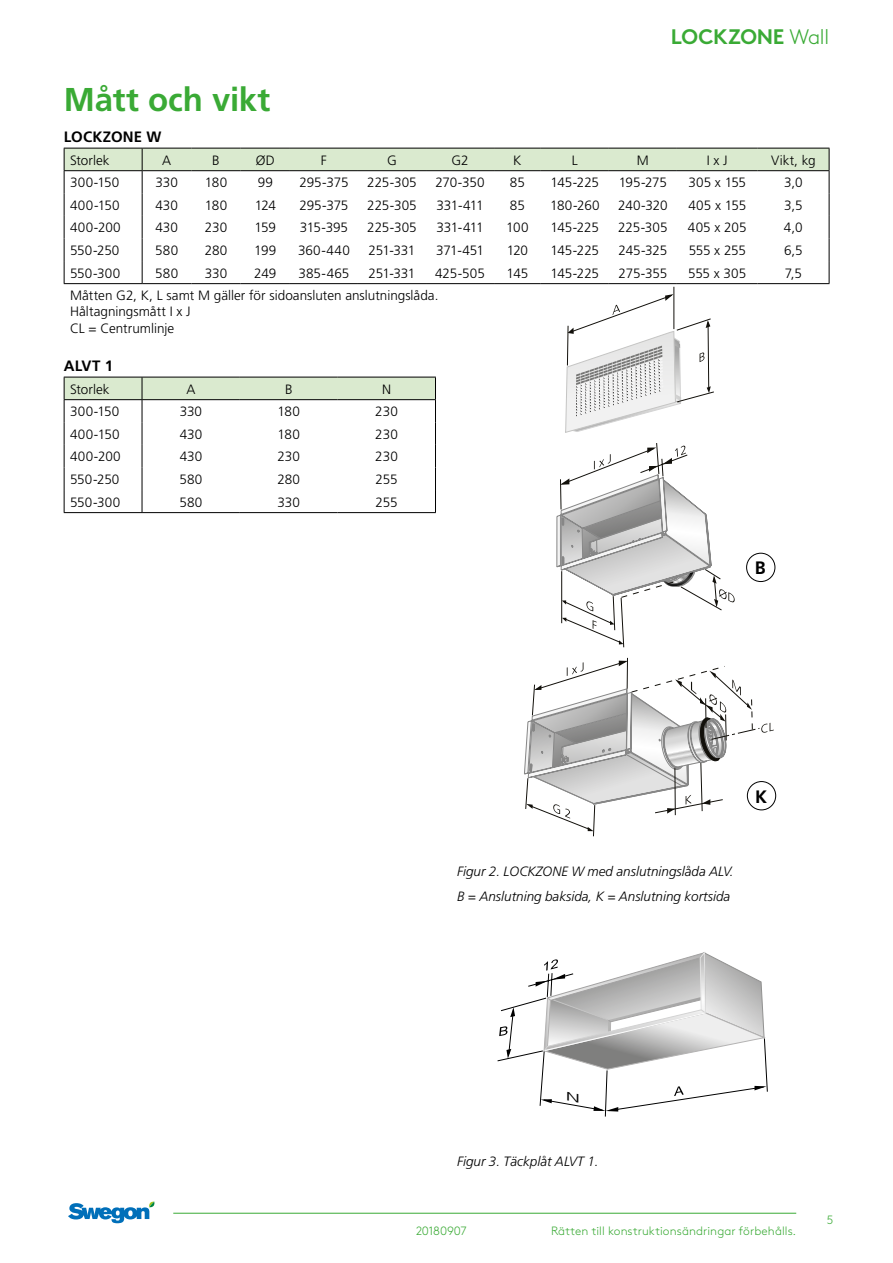
<style>
.page{position:relative;width:893px;height:1263px;background:#fff}
.page>*{position:absolute;margin:0;border:0;box-sizing:border-box;transform-origin:0 0}
.t1{font:700 33px "Frutiger";letter-spacing:-.005em;color:#3aaa35}
.t2{font:700 21px "Swegon Brown";letter-spacing:-.015em;color:#3aaa35}
.t3{font:700 18px "Frutiger";color:#000}
.t4{font:700 15px "Frutiger";letter-spacing:.01em;color:#000}
.t5{font:300 13.5px/16.2px "Frutiger";color:#000}
.t6{font:italic 300 13.5px/24.8px "Frutiger";color:#000}
.t7{font:300 12px "Swegon Brown";letter-spacing:.005em;color:#3aaa35}
.t8{font:300 12px "Swegon Brown";letter-spacing:-.015em;color:#3aaa35}
.s1{font-weight:300}
</style>
<div class="page">
<hr style="left:173px;top:1213px;width:623px;height:1px;background:#3aaa35">
<svg style="left:68px;top:1201px;width:87px;height:22px"></svg>
<svg style="left:588px;top:827px;width:5px;height:4px"></svg>
<svg style="left:524px;top:657px;width:250px;height:161px"></svg>
<svg style="left:64px;top:148px;width:766px;height:500px"></svg>
<hr style="left:494px;top:283px;width:47px;height:1px;background:#000">
<hr style="left:541px;top:283px;width:68px;height:1px;background:#000">
<hr style="left:609px;top:283px;width:68px;height:1px;background:#000">
<hr style="left:677px;top:283px;width:81px;height:1px;background:#000">
<hr style="left:758px;top:283px;width:71px;height:1px;background:#000">
<div style="left:746px;top:553px;width:29px;height:29px;border:1px solid #000;border-radius:50%"></div>
<div style="left:747px;top:781px;width:29px;height:29px;border:1px solid #000;border-radius:50%"></div>
<svg style="left:497px;top:952px;width:271px;height:165px"></svg>
<h2 class="t2" style="left:671px;top:20px;width:160px">LOCKZONE <span class="s1">Wall</span></h2>
<h1 class="t1" style="left:64px;top:80px;width:208px">Mått och vikt</h1>
<p class="t4" style="left:64px;top:128px;width:99px">LOCKZONE W</p>
<p class="t5" style="left:70px;top:152px;width:41px">Storlek</p>
<p class="t5" style="left:162px;top:152px;width:11px">A</p>
<p class="t5" style="left:212px;top:152px;width:9px">B</p>
<p class="t5" style="left:256px;top:152px;width:21px">ØD</p>
<p class="t5" style="left:321px;top:152px;width:7px">F</p>
<p class="t5" style="left:387px;top:152px;width:11px">G</p>
<p class="t5" style="left:451px;top:152px;width:19px">G2</p>
<p class="t5" style="left:513px;top:152px;width:10px">K</p>
<p class="t5" style="left:572px;top:152px;width:7px">L</p>
<p class="t5" style="left:637px;top:152px;width:14px">M</p>
<p class="t5" style="left:707px;top:152px;width:22px">I x J</p>
<p class="t5" style="left:771px;top:152px;width:46px">Vikt, kg</p>
<p class="t5" style="left:70px;top:175px;width:51px">300-150</p>
<p class="t5" style="left:156px;top:175px;width:24px">330</p>
<p class="t5" style="left:205px;top:175px;width:24px">180</p>
<p class="t5" style="left:258px;top:175px;width:17px">99</p>
<p class="t5" style="left:299px;top:175px;width:51px">295-375</p>
<p class="t5" style="left:367px;top:175px;width:51px">225-305</p>
<p class="t5" style="left:435px;top:175px;width:51px">270-350</p>
<p class="t5" style="left:510px;top:175px;width:16px">85</p>
<p class="t5" style="left:551px;top:175px;width:50px">145-225</p>
<p class="t5" style="left:619px;top:175px;width:50px">195-275</p>
<p class="t5" style="left:688px;top:175px;width:59px">305 x 155</p>
<p class="t5" style="left:784px;top:175px;width:20px">3,0</p>
<p class="t5" style="left:70px;top:197px;width:51px">400-150</p>
<p class="t5" style="left:156px;top:197px;width:24px">430</p>
<p class="t5" style="left:205px;top:197px;width:24px">180</p>
<p class="t5" style="left:255px;top:197px;width:23px">124</p>
<p class="t5" style="left:299px;top:197px;width:51px">295-375</p>
<p class="t5" style="left:367px;top:197px;width:51px">225-305</p>
<p class="t5" style="left:437px;top:197px;width:48px">331-411</p>
<p class="t5" style="left:510px;top:197px;width:16px">85</p>
<p class="t5" style="left:550px;top:197px;width:51px">180-260</p>
<p class="t5" style="left:618px;top:197px;width:51px">240-320</p>
<p class="t5" style="left:688px;top:197px;width:59px">405 x 155</p>
<p class="t5" style="left:784px;top:197px;width:20px">3,5</p>
<p class="t5" style="left:70px;top:220px;width:52px">400-200</p>
<p class="t5" style="left:155px;top:220px;width:24px">430</p>
<p class="t5" style="left:205px;top:220px;width:24px">230</p>
<p class="t5" style="left:255px;top:220px;width:23px">159</p>
<p class="t5" style="left:300px;top:220px;width:50px">315-395</p>
<p class="t5" style="left:367px;top:220px;width:51px">225-305</p>
<p class="t5" style="left:436px;top:220px;width:48px">331-411</p>
<p class="t5" style="left:506px;top:220px;width:24px">100</p>
<p class="t5" style="left:551px;top:220px;width:50px">145-225</p>
<p class="t5" style="left:618px;top:220px;width:51px">225-305</p>
<p class="t5" style="left:688px;top:220px;width:60px">405 x 205</p>
<p class="t5" style="left:784px;top:220px;width:20px">4,0</p>
<p class="t5" style="left:70px;top:242px;width:51px">550-250</p>
<p class="t5" style="left:155px;top:242px;width:24px">580</p>
<p class="t5" style="left:205px;top:242px;width:24px">280</p>
<p class="t5" style="left:254px;top:242px;width:24px">199</p>
<p class="t5" style="left:298px;top:242px;width:53px">360-440</p>
<p class="t5" style="left:368px;top:242px;width:48px">251-331</p>
<p class="t5" style="left:436px;top:242px;width:49px">371-451</p>
<p class="t5" style="left:507px;top:242px;width:23px">120</p>
<p class="t5" style="left:551px;top:242px;width:50px">145-225</p>
<p class="t5" style="left:619px;top:242px;width:50px">245-325</p>
<p class="t5" style="left:689px;top:242px;width:59px">555 x 255</p>
<p class="t5" style="left:784px;top:242px;width:20px">6,5</p>
<p class="t5" style="left:70px;top:265px;width:52px">550-300</p>
<p class="t5" style="left:155px;top:265px;width:24px">580</p>
<p class="t5" style="left:205px;top:265px;width:24px">330</p>
<p class="t5" style="left:254px;top:265px;width:24px">249</p>
<p class="t5" style="left:299px;top:265px;width:52px">385-465</p>
<p class="t5" style="left:368px;top:265px;width:48px">251-331</p>
<p class="t5" style="left:435px;top:265px;width:51px">425-505</p>
<p class="t5" style="left:507px;top:265px;width:23px">145</p>
<p class="t5" style="left:551px;top:265px;width:50px">145-225</p>
<p class="t5" style="left:619px;top:265px;width:50px">275-355</p>
<p class="t5" style="left:688px;top:265px;width:60px">555 x 305</p>
<p class="t5" style="left:785px;top:265px;width:19px">7,5</p>
<p class="t5" style="left:70px;top:288px;width:370px">Måtten G2, K, L samt M gäller för sidoansluten anslutningslåda.<br>Håltagningsmått I x J<br>CL = Centrumlinje</p>
<p class="t4" style="left:64px;top:357px;width:51px">ALVT 1</p>
<p class="t5" style="left:70px;top:381px;width:41px">Storlek</p>
<p class="t5" style="left:186px;top:381px;width:11px">A</p>
<p class="t5" style="left:285px;top:381px;width:9px">B</p>
<p class="t5" style="left:382px;top:381px;width:11px">N</p>
<p class="t5" style="left:70px;top:404px;width:51px">300-150</p>
<p class="t5" style="left:180px;top:404px;width:24px">330</p>
<p class="t5" style="left:278px;top:404px;width:24px">180</p>
<p class="t5" style="left:375px;top:404px;width:24px">230</p>
<p class="t5" style="left:70px;top:426px;width:51px">400-150</p>
<p class="t5" style="left:180px;top:426px;width:24px">430</p>
<p class="t5" style="left:278px;top:426px;width:24px">180</p>
<p class="t5" style="left:375px;top:426px;width:24px">230</p>
<p class="t5" style="left:70px;top:449px;width:52px">400-200</p>
<p class="t5" style="left:180px;top:449px;width:24px">430</p>
<p class="t5" style="left:277px;top:449px;width:24px">230</p>
<p class="t5" style="left:375px;top:449px;width:24px">230</p>
<p class="t5" style="left:70px;top:471px;width:51px">550-250</p>
<p class="t5" style="left:179px;top:471px;width:24px">580</p>
<p class="t5" style="left:277px;top:471px;width:24px">280</p>
<p class="t5" style="left:376px;top:471px;width:23px">255</p>
<p class="t5" style="left:70px;top:494px;width:52px">550-300</p>
<p class="t5" style="left:179px;top:494px;width:24px">580</p>
<p class="t5" style="left:278px;top:494px;width:24px">330</p>
<p class="t5" style="left:376px;top:494px;width:23px">255</p>
<h3 class="t3" style="left:755px;top:557px;width:12px">B</h3>
<h3 class="t3" style="left:755px;top:786px;width:14px">K</h3>
<p class="t6" style="left:457px;top:859px;width:278px">Figur 2. LOCKZONE W med anslutningslåda ALV.<br>B = Anslutning baksida, K = Anslutning kortsida</p>
<p class="t6" style="left:457px;top:1149px;width:143px">Figur 3. Täckplåt ALVT 1.</p>
<p class="t8" style="left:416px;top:1221px;width:52px">20180907</p>
<p class="t7" style="left:551px;top:1221px;width:247px">Rätten till konstruktionsändringar förbehålls.</p>
<p class="t7" style="left:827px;top:1211px;width:8px">5</p>
</div>
